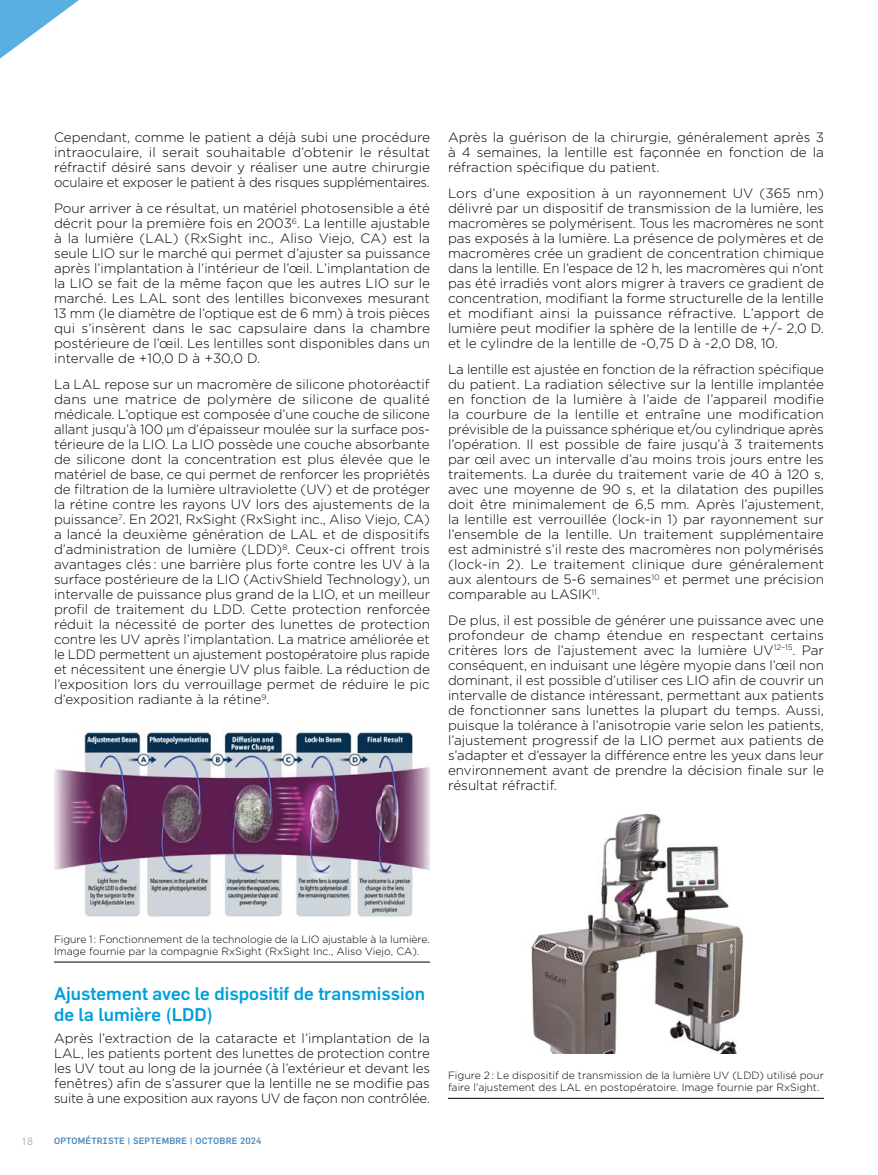
<style>
.page{position:relative;width:878px;height:1175px;background:#fff}
.page>*{position:absolute;margin:0;border:0;box-sizing:border-box;transform-origin:0 0}
.t1{font:500 18px/21px "Flama";color:#009fdb}
.t2{font:300 13.5px/15px "Gotham HTF";color:#000;text-align:justify}
.t3{font:300 10.5px/12.6px "Gotham HTF";color:#000}
.t4{font:10.5px "Avenir LT Std";color:#a7a9ac}
.t5{font:500 9px "Flama";letter-spacing:.02em;color:#4f8abe}
.s1{font-family:"Myriad Pro"}
</style>
<div class="page">
<svg style="left:0;top:0;width:79px;height:59px"></svg>
<hr style="left:54px;top:961px;width:376px;height:1px;background:#000">
<img style="left:54px;top:725px;width:375px;height:192px">
<hr style="left:448px;top:1098px;width:376px;height:1px;background:#000">
<img style="left:531px;top:813px;width:213px;height:240px">
<p class="t2" style="left:54px;top:130px;width:377px">Cependant, comme le patient a déjà subi une procédure intraoculaire, il serait souhaitable d’obtenir le résultat réfractif désiré sans devoir y réaliser une autre chirurgie oculaire et exposer le patient à des risques supplémentaires.</p>
<p class="t2" style="left:54px;top:201px;width:377px">Pour arriver à ce résultat, un matériel photosensible a été décrit pour la première fois en 2003<sup>6</sup>. La lentille ajustable à la lumière (LAL) (RxSight inc., Aliso Viejo, CA) est la seule LIO sur le marché qui permet d’ajuster sa puissance après l’implantation à l’intérieur de l’œil. L’implantation de la LIO se fait de la même façon que les autres LIO sur le marché. Les LAL sont des lentilles biconvexes mesurant 13 mm (le diamètre de l’optique est de 6 mm) à trois pièces qui s’insèrent dans le sac capsulaire dans la chambre postérieure de l’œil. Les lentilles sont disponibles dans un intervalle de +10,0 D à +30,0 D.</p>
<p class="t2" style="left:54px;top:376px;width:377px">La LAL repose sur un macromère de silicone photoréactif dans une matrice de polymère de silicone de qualité médicale. L’optique est composée d’une couche de silicone allant jusqu’à 100 <span class="s1">μm</span> d’épaisseur moulée sur la surface pos&shy;térieure de la LIO. La LIO possède une couche absorbante de silicone dont la concentration est plus élevée que le matériel de base, ce qui permet de renforcer les propriétés de filtration de la lumière ultraviolette (UV) et de protéger la rétine contre les rayons UV lors des ajustements de la puissance<sup>7</sup>. En 2021, RxSight (RxSight inc., Aliso Viejo, CA) a lancé la deuxième génération de LAL et de dispositifs d’administration de lumière (LDD)<sup>8</sup>. Ceux-ci offrent trois avantages clés : une barrière plus forte contre les UV à la surface postérieure de la LIO (ActivShield Technology), un intervalle de puissance plus grand de la LIO, et un meilleur profil de traitement du LDD. Cette protection renforcée réduit la nécessité de porter des lunettes de protection contre les UV après l’implantation. La matrice améliorée et le LDD permettent un ajustement postopératoire plus rapide et nécessitent une énergie UV plus faible. La réduction de l’exposition lors du verrouillage permet de réduire le pic d’exposition radiante à la rétine<sup>9</sup>.</p>
<p class="t2" style="left:448px;top:130px;width:377px">Après la guérison de la chirurgie, généralement après 3 à 4 semaines, la lentille est façonnée en fonction de la réfraction spécifique du patient.</p>
<p class="t2" style="left:448px;top:186px;width:377px">Lors d’une exposition à un rayonnement UV (365 nm) délivré par un dispositif de transmission de la lumière, les macromères se polymérisent. Tous les macromères ne sont pas exposés à la lumière. La présence de polymères et de macromères crée un gradient de concentration chimique dans la lentille. En l’espace de 12 h, les macromères qui n’ont pas été irradiés vont alors migrer à travers ce gradient de concentration, modifiant la forme structurelle de la lentille et modifiant ainsi la puissance réfractive. L’apport de lumière peut modifier la sphère de la lentille de +/- 2,0 D. et le cylindre de la lentille de -0,75 D à -2,0 D8, 10.</p>
<p class="t2" style="left:448px;top:361px;width:377px">La lentille est ajustée en fonction de la réfraction spécifique du patient. La radiation sélective sur la lentille implantée en fonction de la lumière à l’aide de l’appareil modifie la courbure de la lentille et entraîne une modification prévisible de la puissance sphérique et/ou cylindrique après l’opération. Il est possible de faire jusqu’à 3 traitements par œil avec un intervalle d’au moins trois jours entre les traitements. La durée du traitement varie de 40 à 120 s, avec une moyenne de 90 s, et la dilatation des pupilles doit être minimalement de 6,5 mm. Après l’ajustement, la lentille est verrouillée (lock-in 1) par rayonnement sur l’ensemble de la lentille. Un traitement supplémentaire est administré s’il reste des macromères non polymérisés (lock-in 2). Le traitement clinique dure généralement aux alentours de 5-6 semaines<sup>10</sup> et permet une précision comparable au LASIK<sup>11</sup>.</p>
<p class="t2" style="left:448px;top:612px;width:377px">De plus, il est possible de générer une puissance avec une profondeur de champ étendue en respectant certains critères lors de l’ajustement avec la lumière UV<sup>12–15</sup>. Par conséquent, en induisant une légère myopie dans l’œil non dominant, il est possible d’utiliser ces LIO afin de couvrir un intervalle de distance intéressant, permettant aux patients de fonctionner sans lunettes la plupart du temps. Aussi, puisque la tolérance à l’anisotropie varie selon les patients, l’ajustement progressif de la LIO permet aux patients de s’adapter et d’essayer la différence entre les yeux dans leur environnement avant de prendre la décision finale sur le résultat réfractif.</p>
<p class="t3" style="left:54px;top:932px;width:377px">Figure 1: Fonctionnement de la technologie de la LIO ajustable à la lumière.<br>Image fournie par la compagnie RxSight (RxSight Inc., Aliso Viejo, CA).</p>
<h1 class="t1" style="left:54px;top:983px;width:372px">Ajustement avec le dispositif de transmission de la lumière (LDD)</h1>
<p class="t2" style="left:54px;top:1030px;width:377px">Après l’extraction de la cataracte et l’implantation de la LAL, les patients portent des lunettes de protection contre les UV tout au long de la journée (à l’extérieur et devant les fenêtres) afin de s’assurer que la lentille ne se modifie pas suite à une exposition aux rayons UV de façon non contrôlée.</p>
<p class="t4" style="left:21px;top:1134px;width:13px">18</p>
<p class="t5" style="left:54px;top:1135px;width:209px">OPTOMÉTRISTE | SEPTEMBRE | OCTOBRE 2024</p>
<p class="t3" style="left:448px;top:1068px;width:377px">Figure 2: Le dispositif de transmission de la lumière UV (LDD) utilisé pour faire l’ajustement des LAL en postopératoire. Image fournie par RxSight.</p>
</div>
